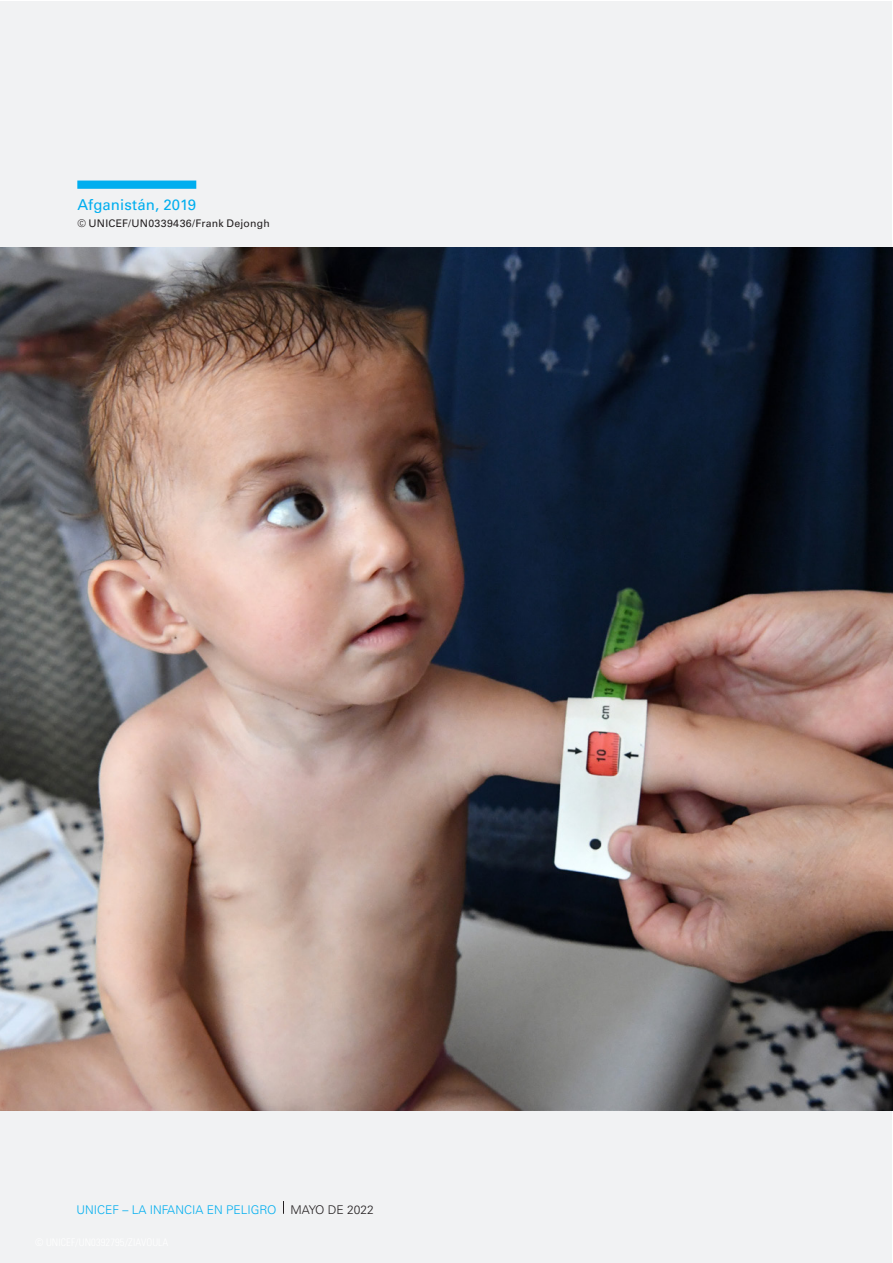
<style>
.page{position:relative;width:893px;height:1263px;background:#fff}
.page>*{position:absolute;margin:0;border:0;box-sizing:border-box;transform-origin:0 0}
.Caption_2_col___Bl{font:15px "Univers LT Std";letter-spacing:.005em;color:#00aeef}
.t1{font:300 12px "Univers LT Std";color:#00aeef}
.Caption_2_col___Bl-2{font:10.5px "Univers LT Std";letter-spacing:.025em;color:#231f20}
.s1{color:#231f20}
</style>
<div class="page">
<div style="left:1px;top:1px;width:891px;height:1261px;background:#f1f2f3"></div>
<img style="left:0;top:247px;width:893px;height:863px">
<div style="left:77px;top:181px;width:119px;height:8px;background:#00aeef"></div>
<svg style="left:283px;top:1201px;width:1px;height:13px"></svg>
<p class="Caption_2_col___Bl" style="left:77px;top:196px;width:120px">Afganistán, 2019</p>
<p class="Caption_2_col___Bl-2" style="left:77px;top:217px;width:194px">© UNICEF/UN0339436/Frank Dejongh</p>
<p class="t1" style="left:76px;top:1202px;width:299px">UNICEF – LA INFANCIA EN PELIGRO <span class="s1">MAYO DE 2022</span></p>
</div>
